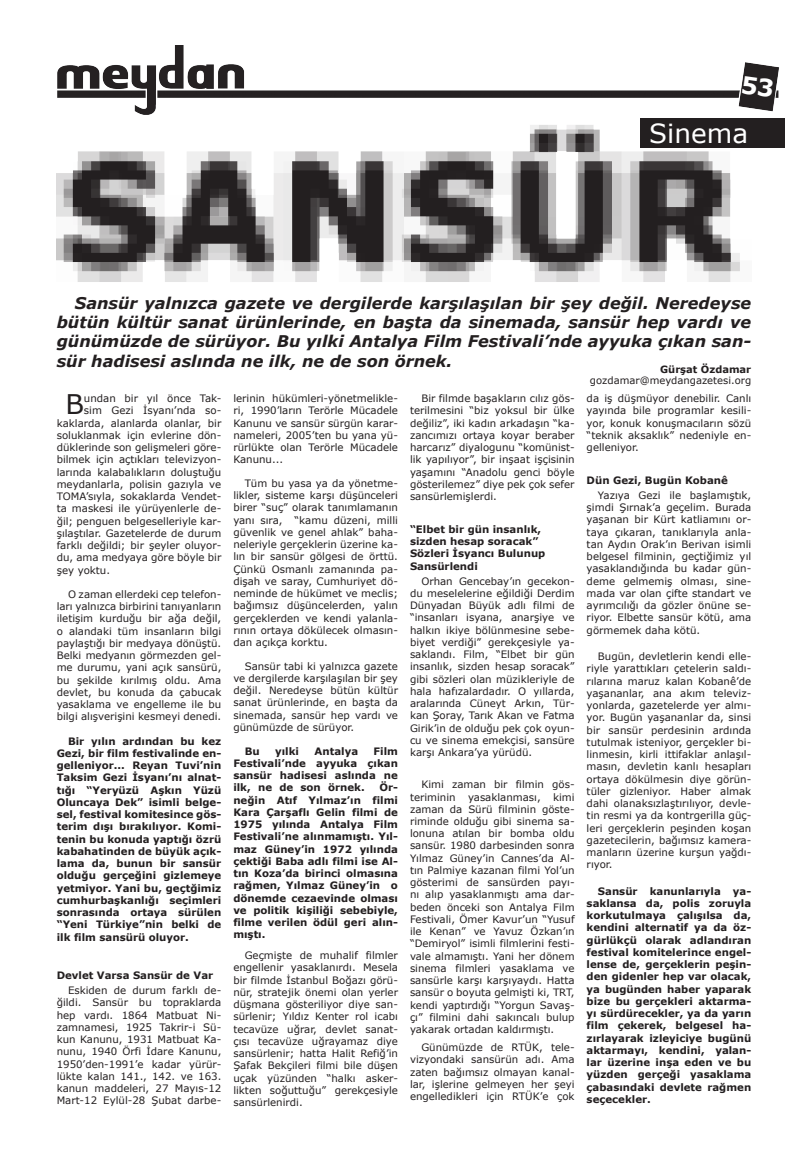
<style>
.page{position:relative;width:808px;height:1163px;background:#fff}
.page>*{position:absolute;margin:0;border:0;box-sizing:border-box;transform-origin:0 0}
.t1{font:27px "Verdana";color:#231f20}
.t2{font:26.3px "Verdana";color:#fff}
.t3{font:italic 700 16.1px/19.3px "Verdana";color:#231f20;text-align:justify}
.t4{font:10.2px/12.2px "Verdana";color:#231f20;text-align:justify}
.t5{font:700 10.2px/12.2px "Verdana";color:#231f20;text-align:justify}
.t6{font:10px "Verdana";color:#231f20}
.t7{font:700 10px "Verdana";color:#231f20}
</style>
<div class="page">
<img style="left:57px;top:45px;width:722px;height:70px">
<div style="left:641px;top:118px;width:144px;height:29px;background:#231f20"></div>
<img style="left:57px;top:118px;width:694px;height:164px">
<svg style="left:742px;top:76px;width:32px;height:22px"></svg>
<h2 class="t2" style="left:649px;top:116px;width:101px">Sinema</h2>
<p class="t3" style="left:57px;top:293px;width:696px;text-indent:18px">Sansür yalnızca gazete ve dergilerde karşılaşılan bir şey değil. Neredeyse bütün kültür sanat ürünlerinde, en başta da sinemada, sansür hep vardı ve günümüzde de sürüyor. Bu yılki Antalya Film Festivali’nde ayyuka çıkan san&shy;sür hadisesi aslında ne ilk, ne de son örnek.</p>
<p class="t7" style="left:660px;top:362px;width:93px">Gürşat Özdamar</p>
<p class="t6" style="left:590px;top:373px;width:163px">gozdamar@meydangazetesi.org</p>
<h1 class="t1" style="left:65px;top:389px;width:20px">B</h1>
<p class="t4" style="left:84px;top:392px;width:139px">undan bir yıl önce Tak-</p>
<p class="t4" style="left:84px;top:404px;width:139px">sim Gezi İsyanı’nda so-</p>
<p class="t4" style="left:57px;top:416px;width:166px">kaklarda, alanlarda olanlar, bir</p>
<p class="t4" style="left:57px;top:429px;width:166px">soluklanmak için evlerine dön-</p>
<p class="t4" style="left:57px;top:441px;width:166px">düklerinde son gelişmeleri göre-</p>
<p class="t4" style="left:57px;top:453px;width:166px">bilmek için açtıkları televizyon-</p>
<p class="t4" style="left:57px;top:465px;width:166px">larında kalabalıkların doluştuğu</p>
<p class="t4" style="left:57px;top:478px;width:166px">meydanlarla, polisin gazıyla ve</p>
<p class="t4" style="left:57px;top:490px;width:166px">TOMA’sıyla, sokaklarda Vendet-</p>
<p class="t4" style="left:57px;top:502px;width:166px">ta maskesi ile yürüyenlerle de-</p>
<p class="t4" style="left:57px;top:514px;width:166px">ğil; penguen belgeselleriyle kar-</p>
<p class="t4" style="left:57px;top:527px;width:166px">şılaştılar. Gazetelerde de durum</p>
<p class="t4" style="left:57px;top:539px;width:166px">farklı değildi; bir şeyler oluyor-</p>
<p class="t4" style="left:57px;top:551px;width:166px">du, ama medyaya göre böyle bir</p>
<p class="t4" style="left:57px;top:563px;width:55px">şey yoktu.</p>
<p class="t4" style="left:57px;top:588px;width:166px;text-indent:11px">O zaman ellerdeki cep telefon&shy;ları yalnızca birbirini tanıyanların iletişim kurduğu bir ağa değil, o alandaki tüm insanların bilgi paylaştığı bir medyaya dönüştü.<br>Belki medyanın görmezden gel&shy;me durumu, yani açık sansürü, bu şekilde kırılmış oldu. Ama devlet, bu konuda da çabucak yasaklama ve engelleme ile bu bilgi alışverişini kesmeyi denedi.</p>
<p class="t5" style="left:57px;top:734px;width:166px;text-indent:11px">Bir yılın ardından bu kez Gezi, bir film festivalinde en&shy;gelleniyor... Reyan Tuvi’nin Taksim Gezi İsyanı’nı alnat&shy;tığı “Yeryüzü Aşkın Yüzü Oluncaya Dek” isimli belge&shy;sel, festival komitesince gös&shy;terim dışı bırakılıyor. Komi&shy;tenin bu konuda yaptığı özrü kabahatinden de büyük açık&shy;lama da, bunun bir sansür olduğu gerçeğini gizlemeye yetmiyor. Yani bu, geçtğimiz cumhurbaşkanlığı seçimleri sonrasında ortaya sürülen “Yeni Türkiye”nin belki de ilk film sansürü oluyor.</p>
<p class="t5" style="left:57px;top:968px;width:158px">Devlet Varsa Sansür de Var</p>
<p class="t4" style="left:57px;top:983px;width:166px;text-indent:11px">Eskiden de durum farklı de&shy;ğildi. Sansür bu topraklarda hep vardı. 1864 Matbuat Ni&shy;zamnamesi, 1925 Takrir-i Sü&shy;kun Kanunu, 1931 Matbuat Ka&shy;nunu, 1940 Örfi İdare Kanunu, 1950’den-1991’e kadar yürür&shy;lükte kalan 141., 142. ve 163. kanun maddeleri, 27 Mayıs-12<br>Mart-12 Eylül-28 Şubat darbe-</p>
<p class="t4" style="left:233px;top:392px;width:166px">lerinin hükümleri-yönetmelikle&shy;ri, 1990’ların Terörle Mücadele Kanunu ve sansür sürgün karar&shy;nameleri, 2005’ten bu yana yü&shy;rürlükte olan Terörle Mücadele Kanunu...</p>
<p class="t4" style="left:233px;top:477px;width:166px;text-indent:11px">Tüm bu yasa ya da yönetme&shy;likler, sisteme karşı düşünceleri birer “suç” olarak tanımlamanın yanı sıra, “kamu düzeni, milli güvenlik ve genel ahlak” baha&shy;neleriyle gerçeklerin üzerine ka&shy;lın bir sansür gölgesi de örttü.<br>Çünkü Osmanlı zamanında pa&shy;dişah ve saray, Cumhuriyet dö&shy;neminde de hükümet ve meclis; bağımsız düşüncelerden, yalın gerçeklerden ve kendi yalanla&shy;rının ortaya dökülecek olmasın&shy;dan açıkça korktu.</p>
<p class="t4" style="left:233px;top:659px;width:166px;text-indent:11px">Sansür tabi ki yalnızca gazete ve dergilerde karşılaşılan bir şey değil. Neredeyse bütün kültür sanat ürünlerinde, en başta da sinemada, sansür hep vardı ve günümüzde de sürüyor.</p>
<p class="t5" style="left:245px;top:744px;width:17px">Bu</p>
<p class="t5" style="left:275px;top:744px;width:25px">yılki</p>
<p class="t5" style="left:315px;top:744px;width:45px">Antalya</p>
<p class="t5" style="left:233px;top:744px;width:166px;text-indent:140px">Film Festivali’nde ayyuka çıkan sansür hadisesi aslında ne ilk, ne de son örnek.</p>
<p class="t5" style="left:233px;top:781px;width:166px;text-indent:146px">Ör&shy;neğin Atıf Yılmaz’ın filmi Kara Çarşaflı Gelin filmi de 1975 yılında Antalya Film Festivali’ne alınmamıştı. Yıl&shy;maz Güney’in 1972 yılında çektiği Baba adlı filmi ise Al&shy;tın Koza’da birinci olmasına rağmen, Yılmaz Güney’in o dönemde cezaevinde olması ve politik kişiliği sebebiyle, filme verilen ödül geri alın&shy;mıştı.</p>
<p class="t4" style="left:233px;top:949px;width:166px;text-indent:11px">Geçmişte de muhalif filmler engellenir yasaklanırdı. Mesela bir filmde İstanbul Boğazı görü&shy;nür, stratejik önemi olan yerler düşmana gösteriliyor diye san&shy;sürlenir; Yıldız Kenter rol icabı tecavüze uğrar, devlet sanat&shy;çısı tecavüze uğrayamaz diye sansürlenir; hatta Halit Refiğ’in Şafak Bekçileri filmi bile düşen uçak yüzünden “halkı asker&shy;likten soğuttuğu” gerekçesiyle sansürlenirdi.</p>
<p class="t4" style="left:410px;top:392px;width:166px;text-indent:11px">Bir filmde başakların cılız gös&shy;terilmesini “biz yoksul bir ülke değiliz”, iki kadın arkadaşın “ka&shy;zancımızı ortaya koyar beraber harcarız” diyalogunu “komünist&shy;lik yapılıyor”, bir inşaat işçisinin yaşamını “Anadolu genci böyle gösterilemez” diye pek çok sefer sansürlemişlerdi.</p>
<p class="t5" style="left:410px;top:522px;width:137px;text-align:left">“Elbet bir gün insanlık, sizden hesap soracak”<br>Sözleri İsyancı Bulunup<br>Sansürlendi</p>
<p class="t4" style="left:410px;top:574px;width:166px;text-indent:11px">Orhan Gencebay’ın gecekon&shy;du meselelerine eğildiği Derdim Dünyadan Büyük adlı filmi de “insanları isyana, anarşiye ve halkın ikiye bölünmesine sebe&shy;biyet verdiği” gerekçesiyle ya&shy;saklandı. Film, “Elbet bir gün insanlık, sizden hesap soracak” gibi sözleri olan müzikleriyle de hala hafızalardadır. O yıllarda, aralarında Cüneyt Arkın, Tür&shy;kan Şoray, Tarık Akan ve Fatma Girik’in de olduğu pek çok oyun&shy;cu ve sinema emekçisi, sansüre karşı Ankara’ya yürüdü.</p>
<p class="t4" style="left:410px;top:778px;width:166px;text-indent:11px">Kimi zaman bir filmin gös&shy;teriminin yasaklanması, kimi zaman da Sürü filminin göste&shy;riminde olduğu gibi sinema sa&shy;lonuna atılan bir bomba oldu sansür. 1980 darbesinden sonra Yılmaz Güney’in Cannes’da Al&shy;tın Palmiye kazanan filmi Yol’un gösterimi de sansürden payı&shy;nı alıp yasaklanmıştı ama dar&shy;beden önceki son Antalya Film Festivali, Ömer Kavur’un “Yusuf ile Kenan” ve Yavuz Özkan’ın “Demiryol” isimli filmlerini festi&shy;vale almamıştı. Yani her dönem sinema filmleri yasaklama ve sansürle karşı karşıyaydı. Hatta sansür o boyuta gelmişti ki, TRT, kendi yaptırdığı “Yorgun Savaş&shy;çı” filmini dahi sakıncalı bulup yakarak ortadan kaldırmıştı.</p>
<p class="t4" style="left:410px;top:1041px;width:166px;text-indent:11px">Günümüzde de RTÜK, tele&shy;vizyondaki sansürün adı. Ama zaten bağımsız olmayan kanal&shy;lar, işlerine gelmeyen her şeyi engelledikleri için RTÜK’e çok</p>
<p class="t4" style="left:587px;top:392px;width:166px">da iş düşmüyor denebilir. Canlı yayında bile programlar kesili&shy;yor, konuk konuşmacıların sözü “teknik aksaklık” nedeniyle en&shy;gelleniyor.</p>
<p class="t5" style="left:587px;top:473px;width:143px">Dün Gezi, Bugün Kobanê</p>
<p class="t4" style="left:587px;top:489px;width:166px;text-indent:11px">Yazıya Gezi ile başlamıştık, şimdi Şırnak’a geçelim. Burada yaşanan bir Kürt katliamını or&shy;taya çıkaran, tanıklarıyla anla&shy;tan Aydın Orak’ın Berivan isimli belgesel filminin, geçtiğimiz yıl yasaklandığında bu kadar gün&shy;deme gelmemiş olması, sine&shy;mada var olan çifte standart ve ayrımcılığı da gözler önüne se&shy;riyor. Elbette sansür kötü, ama görmemek daha kötü.</p>
<p class="t4" style="left:587px;top:650px;width:166px;text-indent:11px">Bugün, devletlerin kendi elle&shy;riyle yarattıkları çetelerin saldı&shy;rılarına maruz kalan Kobanê’de yaşananlar, ana akım televiz&shy;yonlarda, gazetelerde yer almı&shy;yor. Bugün yaşananlar da, sinsi bir sansür perdesinin ardında tutulmak isteniyor, gerçekler bi&shy;linmesin, kirli ittifaklar anlaşıl&shy;masın, devletin kanlı hesapları ortaya dökülmesin diye görün&shy;tüler gizleniyor. Haber almak dahi olanaksızlaştırılıyor, devle&shy;tin resmi ya da kontrgerilla güç&shy;leri gerçeklerin peşinden koşan gazetecilerin, bağımsız kamera&shy;manların üzerine kurşun yağdı&shy;rıyor.</p>
<p class="t5" style="left:587px;top:884px;width:166px;text-indent:11px">Sansür kanunlarıyla ya&shy;saklansa da, polis zoruyla korkutulmaya çalışılsa da, kendini alternatif ya da öz&shy;gürlükçü olarak adlandıran festival komitelerince engel&shy;lense de, gerçeklerin peşin&shy;den gidenler hep var olacak, ya bugünden haber yaparak bize bu gerçekleri aktarma&shy;yı sürdürecekler, ya da yarın film çekerek, belgesel ha&shy;zırlayarak izleyiciye bugünü aktarmayı, kendini, yalan&shy;lar üzerine inşa eden ve bu yüzden gerçeği yasaklama çabasındaki devlete rağmen seçecekler.</p>
</div>
